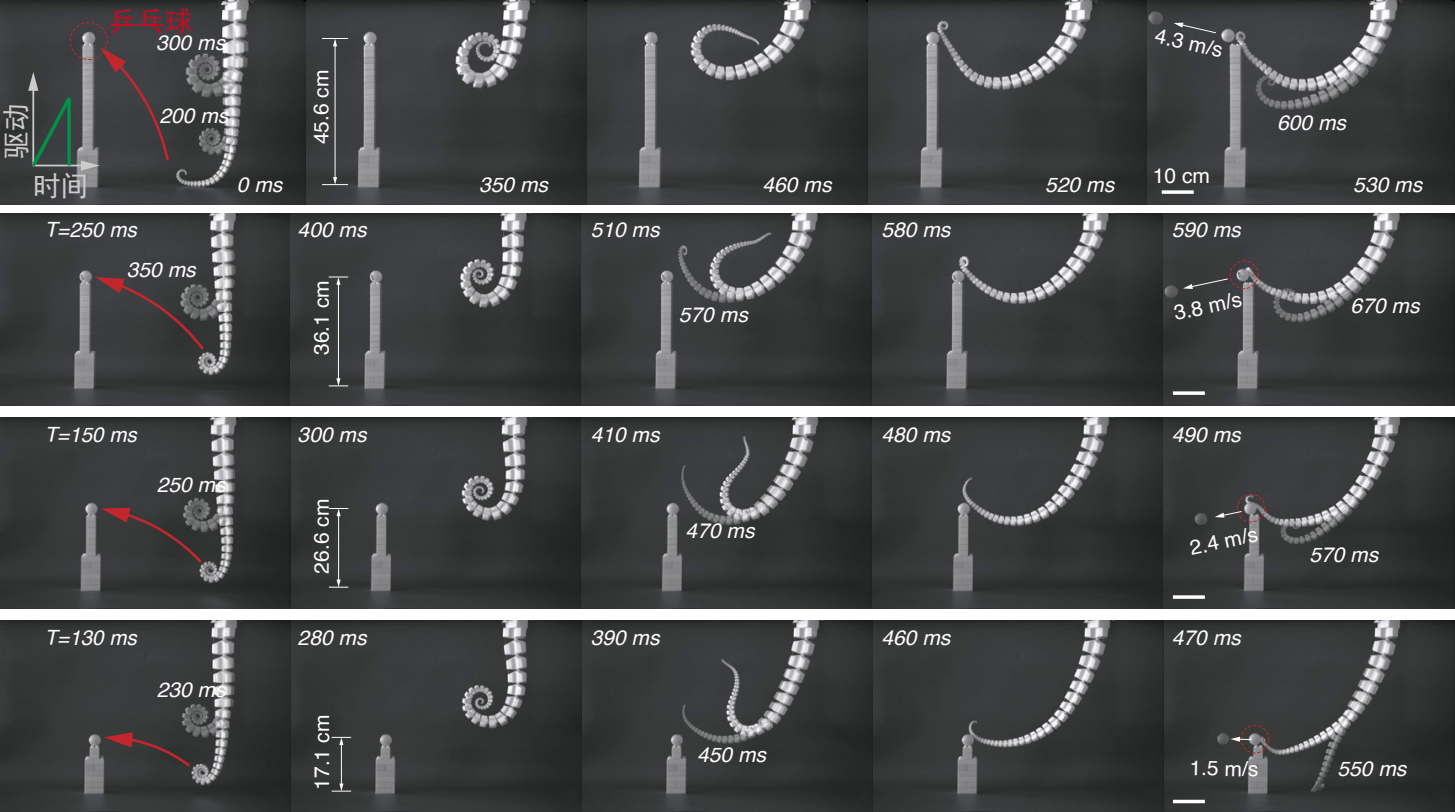
<style>
.page{position:relative;width:1455px;height:812px;background:#fff}
.page>*{position:absolute;margin:0;border:0;box-sizing:border-box;transform-origin:0 0}
.t1{font:28px "Sim Hei";color:#ccc}
.t2{font:28px "Sim Hei";color:#c30d23}
.t3{font:italic 21px "Helvetica";color:#fff}
.t4{font:21px "Helvetica";color:#fff}
</style>
<div class="page">
<img style="left:291px;top:417px;width:291px;height:192px">
<img style="left:582px;top:417px;width:582px;height:192px">
<img style="left:1164px;top:417px;width:290px;height:192px">
<img style="left:0;top:620px;width:582px;height:192px">
<img style="left:582px;top:620px;width:582px;height:192px">
<img style="left:1164px;top:620px;width:290px;height:192px">
<img style="left:0;top:214px;width:582px;height:191px">
<img style="left:582px;top:214px;width:582px;height:191px">
<img style="left:1164px;top:214px;width:290px;height:191px">
<img style="left:0;top:417px;width:291px;height:192px">
<svg style="left:95px;top:277px;width:111px;height:76px;background:#443d3e"></svg>
<svg style="left:101px;top:508px;width:103px;height:57px;background:#433939"></svg>
<svg style="left:104px;top:732px;width:89px;height:37px;background:#453535"></svg>
<svg style="left:1172px;top:595px;width:32px;height:4px"></svg>
<hr style="left:1172px;top:800px;width:32px;height:3px;background:#fff">
<div style="left:1229px;top:261px;width:29px;height:28px;border:1px dashed #c1272d;border-radius:50%"></div>
<div style="left:1236px;top:494px;width:29px;height:28px;border:1px dashed #c1272d;border-radius:50%"></div>
<div style="left:1240px;top:725px;width:29px;height:28px;border:1px dashed #c1272d;border-radius:50%"></div>
<hr style="left:338px;top:283px;width:1px;height:97px;background:#fff">
<svg style="left:329px;top:276px;width:19px;height:9px"></svg>
<svg style="left:329px;top:378px;width:19px;height:8px"></svg>
<hr style="left:338px;top:515px;width:1px;height:66px;background:#fff">
<svg style="left:329px;top:508px;width:19px;height:8px"></svg>
<svg style="left:329px;top:579px;width:19px;height:9px"></svg>
<hr style="left:341px;top:744px;width:1px;height:41px;background:#fff">
<svg style="left:332px;top:737px;width:19px;height:8px"></svg>
<svg style="left:332px;top:783px;width:19px;height:9px"></svg>
<svg style="left:1183px;top:278px;width:45px;height:11px"></svg>
<svg style="left:1214px;top:510px;width:28px;height:8px"></svg>
<svg style="left:1230px;top:737px;width:21px;height:5px"></svg>
<img style="left:0;top:0;width:1147px;height:204px">
<img style="left:1147px;top:0;width:307px;height:204px">
<svg style="left:1173px;top:23px;width:43px;height:11px"></svg>
<div style="left:70px;top:22px;width:38px;height:38px;border:1px dashed #c1272d;border-radius:50%"></div>
<hr style="left:334px;top:45px;width:2px;height:133px;background:#fff">
<svg style="left:322px;top:38px;width:26px;height:8px"></svg>
<svg style="left:322px;top:177px;width:26px;height:8px"></svg>
<svg style="left:1172px;top:391px;width:32px;height:4px"></svg>
<svg style="left:1161px;top:190px;width:32px;height:4px"></svg>
<hr style="left:33px;top:165px;width:51px;height:1px;background:#ccc">
<svg style="left:81px;top:47px;width:90px;height:124px;background:#514b4f"></svg>
<svg style="left:28px;top:72px;width:45px;height:98px;background:#3d4f48"></svg>
<h1 class="t1" style="left:2px;top:159px;width:56px;rotate:-90deg">驱动</h1>
<h1 class="t2" style="left:109px;top:7px;width:85px">乒乓球</h1>
<p class="t3" style="left:156px;top:26px;width:70px">300 ms</p>
<p class="t3" style="left:159px;top:99px;width:70px">200 ms</p>
<p class="t4" style="left:305px;top:144px;width:76px;rotate:-90deg">45.6 cm</p>
<p class="t4" style="left:1159px;top:19px;width:70px;rotate:13deg">4.3 m/s</p>
<p class="t3" style="left:1277px;top:106px;width:70px">600 ms</p>
<h1 class="t1" style="left:33px;top:172px;width:56px">时间</h1>
<p class="t4" style="left:1152px;top:159px;width:59px">10 cm</p>
<p class="t3" style="left:479px;top:168px;width:70px">350 ms</p>
<p class="t3" style="left:762px;top:168px;width:70px">460 ms</p>
<p class="t3" style="left:1045px;top:168px;width:70px">520 ms</p>
<p class="t3" style="left:1353px;top:168px;width:70px">530 ms</p>
<p class="t3" style="left:237px;top:168px;width:47px">0 ms</p>
<p class="t3" style="left:45px;top:213px;width:93px">T=250 ms</p>
<p class="t3" style="left:298px;top:213px;width:70px">400 ms</p>
<p class="t3" style="left:590px;top:213px;width:70px">510 ms</p>
<p class="t3" style="left:881px;top:213px;width:70px">580 ms</p>
<p class="t3" style="left:1171px;top:213px;width:70px">590 ms</p>
<p class="t3" style="left:127px;top:253px;width:70px">350 ms</p>
<p class="t3" style="left:679px;top:298px;width:70px">570 ms</p>
<p class="t4" style="left:305px;top:355px;width:76px;rotate:-90deg">36.1 cm</p>
<p class="t4" style="left:1170px;top:297px;width:70px;rotate:-12deg">3.8 m/s</p>
<p class="t3" style="left:45px;top:418px;width:93px">T=150 ms</p>
<p class="t3" style="left:298px;top:418px;width:70px">300 ms</p>
<p class="t3" style="left:590px;top:418px;width:70px">410 ms</p>
<p class="t3" style="left:881px;top:418px;width:70px">480 ms</p>
<p class="t3" style="left:1171px;top:418px;width:70px">490 ms</p>
<p class="t3" style="left:157px;top:468px;width:70px">250 ms</p>
<p class="t3" style="left:685px;top:514px;width:70px">470 ms</p>
<p class="t4" style="left:305px;top:574px;width:76px;rotate:-90deg">26.6 cm</p>
<p class="t4" style="left:1186px;top:532px;width:70px;rotate:-12deg">2.4 m/s</p>
<p class="t3" style="left:45px;top:621px;width:93px">T=130 ms</p>
<p class="t3" style="left:298px;top:621px;width:70px">280 ms</p>
<p class="t3" style="left:590px;top:621px;width:70px">390 ms</p>
<p class="t3" style="left:881px;top:621px;width:70px">460 ms</p>
<p class="t3" style="left:1171px;top:621px;width:70px">470 ms</p>
<p class="t3" style="left:157px;top:673px;width:70px">230 ms</p>
<p class="t4" style="left:305px;top:790px;width:76px;rotate:-90deg">17.1 cm</p>
<p class="t3" style="left:697px;top:738px;width:70px">450 ms</p>
<p class="t4" style="left:1190px;top:751px;width:70px;rotate:2deg">1.5 m/s</p>
<p class="t3" style="left:1350px;top:289px;width:70px">670 ms</p>
<p class="t3" style="left:1309px;top:538px;width:70px">570 ms</p>
<p class="t3" style="left:1337px;top:752px;width:70px">550 ms</p>
</div>
